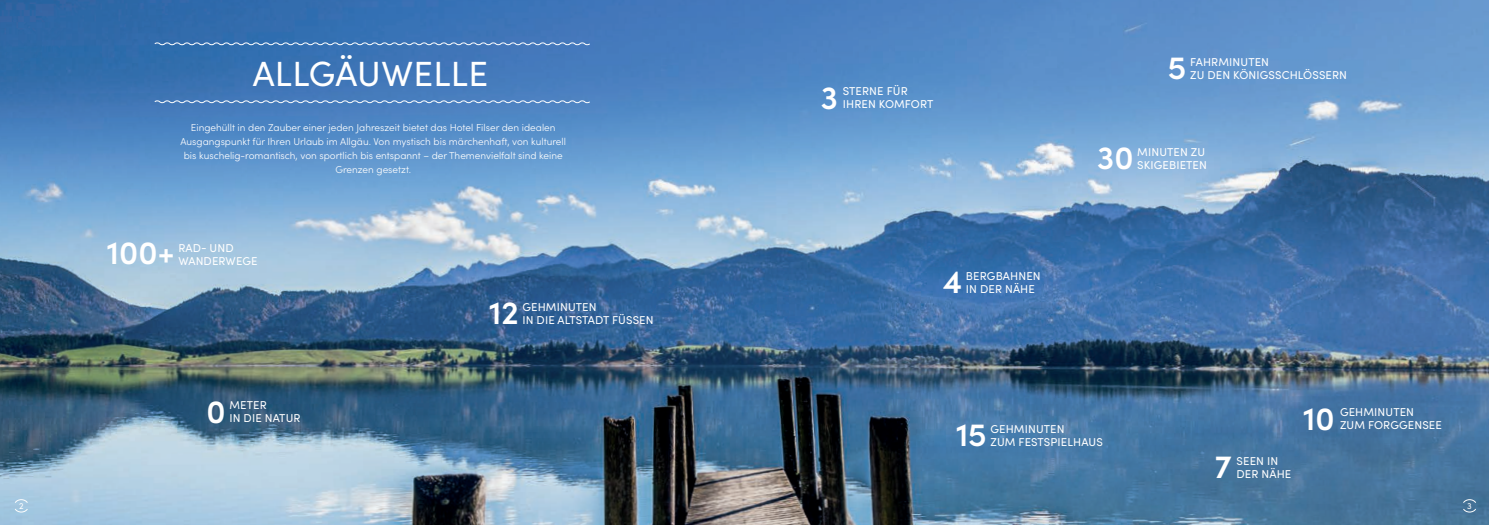
<style>
.page{position:relative;width:1489px;height:525px;background:#fff}
.page>*{position:absolute;margin:0;border:0;box-sizing:border-box;transform-origin:0 0}
.t1{font:35px "Sofia Pro";letter-spacing:.01em;color:#fff}
.t2{font:600 32.5px "Sofia Pro";color:#fff}
.t3{font:11.38px "Sofia Pro";letter-spacing:.01em;color:#fff}
.t4{font:300 10px/13.8px "Sofia Pro";color:#fff;text-align:center}
.t5{font:8.75px "Sofia Pro";color:#fff}
</style>
<div class="page">
<img style="left:0;top:0;width:1488px;height:524px">
<svg style="left:154px;top:42px;width:436px;height:4px;background:#6e98c8"></svg>
<svg style="left:154px;top:100px;width:436px;height:4px;background:#79a0cf"></svg>
<svg style="left:15px;top:499px;width:13px;height:13px"></svg>
<svg style="left:1462px;top:499px;width:14px;height:13px"></svg>
<h1 class="t1" style="left:253px;top:48px;width:237px">ALLGÄUWELLE</h1>
<h2 class="t2" style="left:1167px;top:43px;width:20px">5</h2>
<p class="t3" style="left:1190px;top:67px;width:158px">ZU DEN KÖNIGSSCHLÖSSERN</p>
<p class="t3" style="left:1190px;top:54px;width:80px">FAHRMINUTEN</p>
<p class="t3" style="left:842px;top:83px;width:66px">STERNE FÜR</p>
<h2 class="t2" style="left:820px;top:73px;width:19px">3</h2>
<p class="t3" style="left:842px;top:96px;width:92px">IHREN KOMFORT</p>
<p class="t4" style="left:180px;top:120px;width:387px">Eingehüllt in den Zauber einer jeden Jahreszeit bietet das Hotel Filser den idealen Ausgangspunkt für Ihren Urlaub im Allgäu. Von mystisch bis märchenhaft, von kulturell bis kuschelig-romantisch, von sportlich bis entspannt – der Themenvielfalt sind keine Grenzen gesetzt.</p>
<h2 class="t2" style="left:107px;top:228px;width:69px">100+</h2>
<p class="t3" style="left:178px;top:239px;width:57px">RAD- UND</p>
<p class="t3" style="left:178px;top:252px;width:81px">WANDERWEGE</p>
<h2 class="t2" style="left:206px;top:386px;width:21px">0</h2>
<p class="t3" style="left:229px;top:396px;width:39px">METER</p>
<p class="t3" style="left:229px;top:409px;width:73px">IN DIE NATUR</p>
<h2 class="t2" style="left:489px;top:288px;width:31px">12</h2>
<p class="t3" style="left:522px;top:311px;width:133px">IN DIE ALTSTADT FÜSSEN</p>
<p class="t3" style="left:522px;top:298px;width:76px">GEHMINUTEN</p>
<h2 class="t2" style="left:943px;top:257px;width:21px">4</h2>
<p class="t3" style="left:965px;top:280px;width:70px">IN DER NÄHE</p>
<p class="t3" style="left:965px;top:267px;width:76px">BERGBAHNEN</p>
<h2 class="t2" style="left:1097px;top:133px;width:38px">30</h2>
<p class="t3" style="left:1137px;top:143px;width:69px">MINUTEN ZU</p>
<p class="t3" style="left:1137px;top:156px;width:71px">SKIGEBIETEN</p>
<h2 class="t2" style="left:955px;top:410px;width:32px">15</h2>
<p class="t3" style="left:990px;top:420px;width:76px">GEHMINUTEN</p>
<p class="t3" style="left:990px;top:433px;width:114px">ZUM FESTSPIELHAUS</p>
<h2 class="t2" style="left:1214px;top:442px;width:18px">7</h2>
<p class="t3" style="left:1236px;top:465px;width:56px">DER NÄHE</p>
<p class="t3" style="left:1236px;top:452px;width:43px">SEEN IN</p>
<h2 class="t2" style="left:1303px;top:393px;width:33px">10</h2>
<p class="t3" style="left:1339px;top:404px;width:76px">GEHMINUTEN</p>
<p class="t3" style="left:1339px;top:417px;width:103px">ZUM FORGGENSEE</p>
<p class="t5" style="left:19px;top:499px;width:6px">2</p>
<p class="t5" style="left:1467px;top:499px;width:6px">3</p>
</div>
